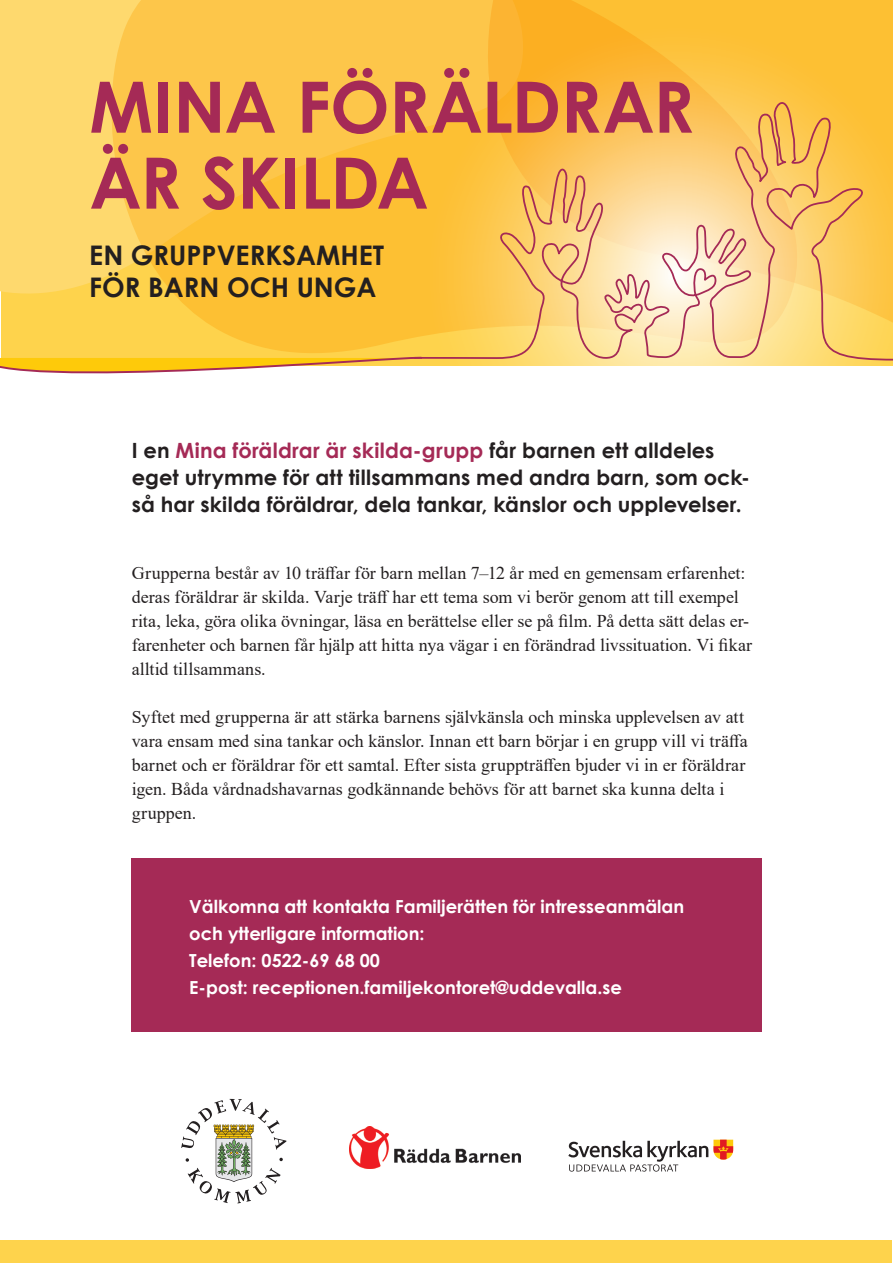
<style>
.page{position:relative;width:893px;height:1263px;background:#fff}
.page>*{position:absolute;margin:0;border:0;box-sizing:border-box;transform-origin:0 0}
.t1{font:700 70.8px/75.9px "Century Gothic";letter-spacing:-.01em;color:#a52a56}
.t2{font:700 27px/32.4px "Century Gothic";color:#231f20}
.t3{font:700 21px/27px "Century Gothic";letter-spacing:.005em;color:#231f20}
.t4{font:18px/24px "Times New Roman";letter-spacing:.005em;color:#231f20}
.t5{font:700 18px/27px "Century Gothic";color:#fff}
.s1{color:#a52a56}
</style>
<div class="page">
<div style="left:1px;top:1241px;width:891px;height:22px;background:#fed34c"></div>
<svg style="left:0;top:0;width:84px;height:355px;background:#fed86a"></svg>
<svg style="left:84px;top:0;width:332px;height:355px;background:#fdc645"></svg>
<svg style="left:416px;top:0;width:477px;height:366px;background:#fcbe39"></svg>
<svg style="left:0;top:355px;width:425px;height:19px"></svg>
<div style="left:131px;top:858px;width:631px;height:173px;background:#a52a56"></div>
<svg style="left:181px;top:1099px;width:105px;height:104px"></svg>
<img style="left:349px;top:1126px;width:172px;height:42px">
<svg style="left:568px;top:1140px;width:165px;height:31px"></svg>
<svg style="left:413px;top:92px;width:480px;height:269px;background:#f9ca6d"></svg>
<p class="t1" style="left:89px;top:66px;width:606px">MINA FÖRÄLDRAR<br>ÄR SKILDA</p>
<p class="t2" style="left:89px;top:238px;width:296px">EN GRUPPVERKSAMHET<br>FÖR BARN OCH UNGA</p>
<p class="t3" style="left:132px;top:436px;width:620px">I en <span class="s1">Mina föräldrar är skilda-grupp</span> får barnen ett alldeles eget utrymme för att tillsammans med andra barn, som ock&shy;så har skilda föräldrar, dela tankar, känslor och upplevelser.</p>
<p class="t4" style="left:132px;top:561px;width:622px">Grupperna består av 10 träffar för barn mellan 7–12 år med en gemensam erfarenhet: deras föräldrar är skilda. Varje träff har ett tema som vi berör genom att till exempel rita, leka, göra olika övningar, läsa en berättelse eller se på film. På detta sätt delas er&shy;farenheter och barnen får hjälp att hitta nya vägar i en förändrad livssituation. Vi fikar alltid tillsammans.</p>
<p class="t4" style="left:132px;top:705px;width:617px">Syftet med grupperna är att stärka barnens självkänsla och minska upplevelsen av att vara ensam med sina tankar och känslor. Innan ett barn börjar i en grupp vill vi träffa barnet och er föräldrar för ett samtal. Efter sista gruppträffen bjuder vi in er föräldrar igen. Båda vårdnadshavarnas godkännande behövs för att barnet ska kunna delta i gruppen.</p>
<p class="t5" style="left:189px;top:892px;width:496px">Välkomna att kontakta Familjerätten för intresseanmälan och ytterligare information:</p>
<p class="t5" style="left:189px;top:946px;width:192px">Telefon: 0522-69 68 00</p>
<p class="t5" style="left:189px;top:973px;width:434px">E-post: receptionen.familjekontoret@uddevalla.se</p>
</div>
